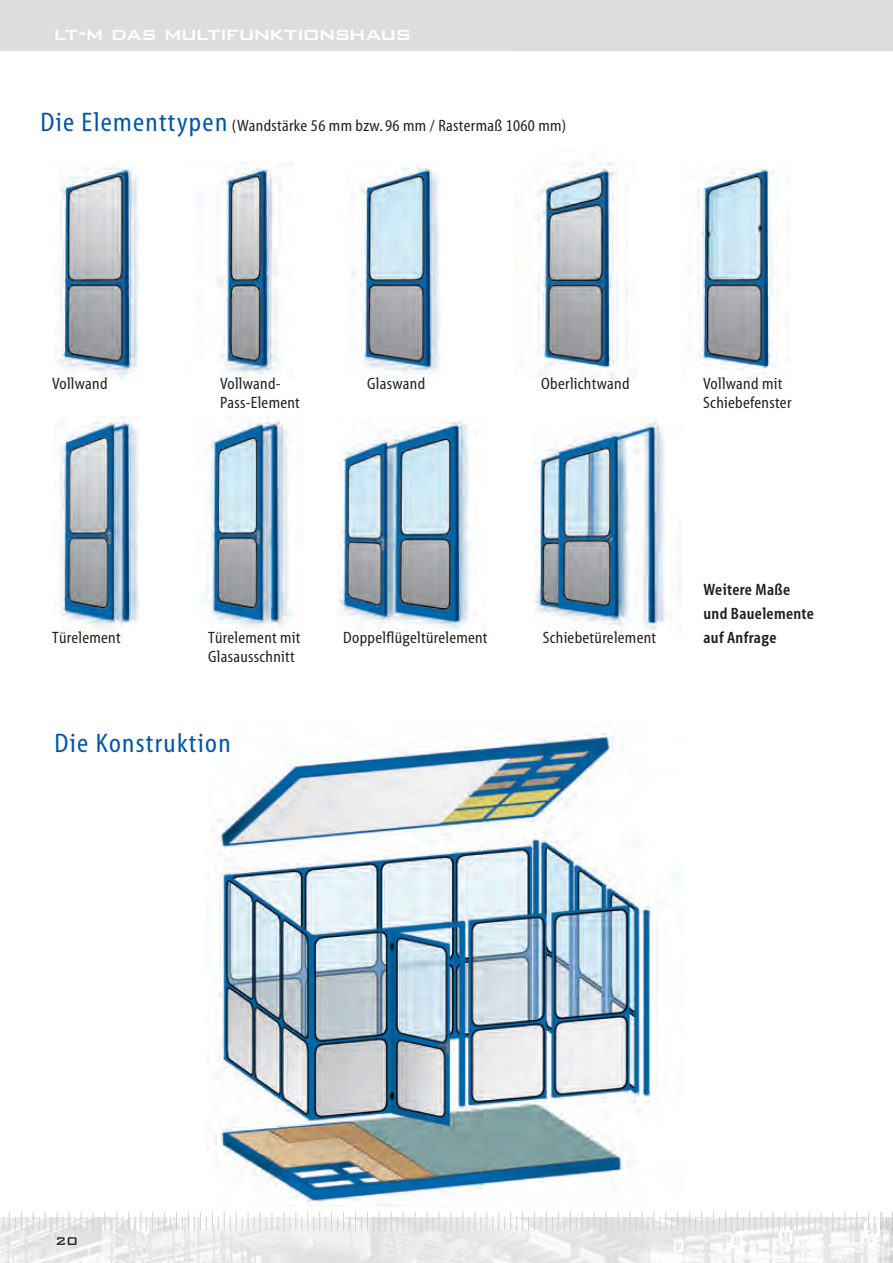
<style>
.page{position:relative;width:893px;height:1263px;background:#fff}
.page>*{position:absolute;margin:0;border:0;box-sizing:border-box;transform-origin:0 0}
.t1{font:27px "The Berlin Table";letter-spacing:.05em;color:#0156a8}
.t2{font:500 24px "Bank Gothic BT";letter-spacing:-.055em;color:#fff}
.t3{font:16.5px "The Berlin Table";letter-spacing:.02em;color:#231f20}
.t4{font:700 16.5px/24px "The Berlin";letter-spacing:.02em;color:#231f20}
.t5{font:500 15px "Bank Gothic BT";color:#231f20}
.s1{font-size:27px;color:#0156a8}
</style>
<div class="page">
<div style="left:0;top:0;width:879px;height:51px;background:#dcdddf"></div>
<img style="left:0;top:1231px;width:880px;height:32px">
<img style="left:880px;top:1231px;width:13px;height:32px">
<svg style="left:879px;top:0;width:14px;height:51px"></svg>
<svg style="left:0;top:1212px;width:893px;height:19px"></svg>
<img style="left:207px;top:732px;width:452px;height:474px">
<img style="left:54px;top:162px;width:86px;height:216px">
<img style="left:217px;top:162px;width:76px;height:216px">
<img style="left:350px;top:165px;width:91px;height:213px">
<img style="left:528px;top:159px;width:100px;height:219px">
<img style="left:688px;top:168px;width:101px;height:210px">
<img style="left:54px;top:416px;width:86px;height:216px">
<img style="left:196px;top:418px;width:96px;height:214px">
<img style="left:533px;top:417px;width:149px;height:216px">
<img style="left:338px;top:418px;width:148px;height:214px">
<h2 class="t2" style="left:54px;top:20px;width:359px">lt-m das multifunktionshaus</h2>
<p class="t3" style="left:40px;top:117px;width:527px"><span class="s1">Die Elementtypen</span> (Wandstärke 56 mm bzw. 96 mm / Rastermaß 1060 mm)</p>
<p class="t3" style="left:52px;top:375px;width:57px">Vollwand</p>
<p class="t3" style="left:220px;top:375px;width:62px">Vollwand-</p>
<p class="t3" style="left:367px;top:375px;width:60px">Glaswand</p>
<p class="t3" style="left:541px;top:375px;width:90px">Oberlichtwand</p>
<p class="t3" style="left:703px;top:375px;width:81px">Vollwand mit</p>
<p class="t3" style="left:220px;top:394px;width:81px">Pass-Element</p>
<p class="t3" style="left:703px;top:394px;width:90px">Schiebefenster</p>
<p class="t3" style="left:52px;top:629px;width:70px">Türelement</p>
<p class="t3" style="left:208px;top:629px;width:94px">Türelement mit</p>
<p class="t3" style="left:343px;top:629px;width:146px">Doppelflügeltürelement</p>
<p class="t3" style="left:543px;top:629px;width:115px">Schiebetürelement</p>
<p class="t3" style="left:208px;top:648px;width:88px">Glasausschnitt</p>
<h1 class="t1" style="left:55px;top:729px;width:178px">Die Konstruktion</h1>
<p class="t4" style="left:704px;top:578px;width:112px">Weitere Maße und Bauelemente auf Anfrage</p>
<p class="t5" style="left:55px;top:1233px;width:24px">20</p>
</div>
